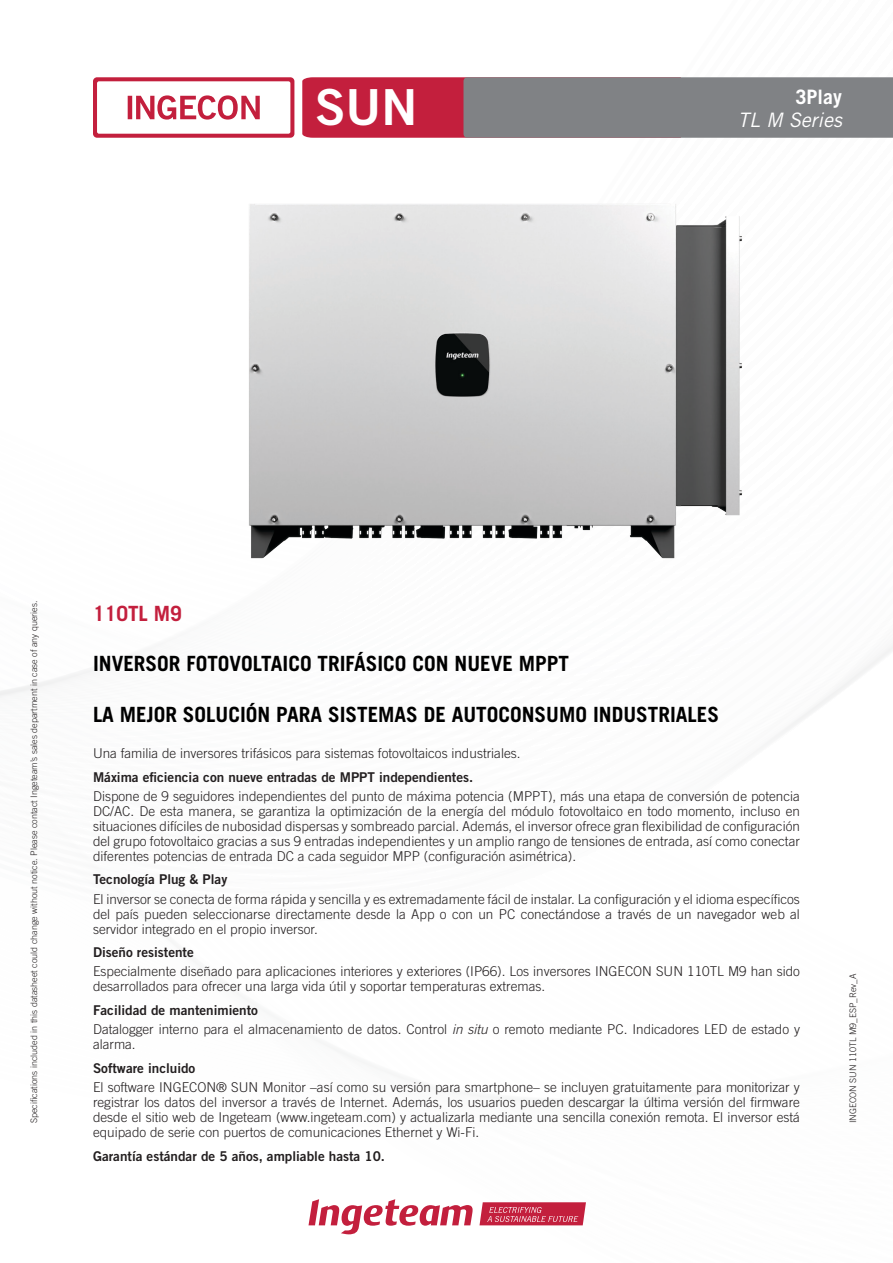
<style>
.page{position:relative;width:893px;height:1263px;background:#fff}
.page>*{position:absolute;margin:0;border:0;box-sizing:border-box;transform-origin:0 0}
.Título_2-_Cool_Gray_10{font:49.8px "Trade Gothic LT Std Bd 2";color:#fff}
.Título_3_-_Black{font:700 21px "Trade Gothic LT Std";color:#000}
.Título_3_-_Black-2{font:700 21px "Trade Gothic LT Std";color:#c31f3d}
.Título_3_-_Black-3{font:italic 19.95px "Trade Gothic LT Std";color:#fff}
.Título_3_-_Black-4{font:700 19.95px "Trade Gothic LT Std";color:#fff}
.t1{font:300 13.5px/15px "Trade Gothic LT Std";color:#231f20;text-align:justify}
.t2{font:13.5px "Trade Gothic LT Std Bd 2";color:#231f20}
.t3{font:300 9px "Trade Gothic LT Std";color:#231f20}
.s1{font-style:italic}
</style>
<div class="page">
<div style="left:93px;top:77px;width:201px;height:61px;background:#c31f3d;border-radius:4px"></div>
<div style="left:97px;top:81px;width:193px;height:53px;background:#fff;border-radius:2px"></div>
<svg style="left:128px;top:95px;width:132px;height:25px"></svg>
<svg style="left:302px;top:77px;width:591px;height:61px;background:#936872"></svg>
<img style="left:249px;top:204px;width:493px;height:355px">
<svg style="left:308px;top:1199px;width:165px;height:35px"></svg>
<svg style="left:479px;top:1202px;width:107px;height:23px;background:#cb3e57"></svg>
<p class="Título_2-_Cool_Gray_10" style="left:315px;top:76px;width:104px">SUN</p>
<p class="Título_3_-_Black-4" style="left:795px;top:84px;width:48px">3Play</p>
<p class="Título_3_-_Black-3" style="left:738px;top:108px;width:105px">TL M Series</p>
<p class="t3" style="left:29px;top:1123px;width:524px;rotate:-90deg">Specifications included in this datasheet could change without notice. Please contact Ingeteam’s sales department in case of any queries.</p>
<p class="Título_3_-_Black-2" style="left:93px;top:600px;width:90px">110TL M9</p>
<p class="Título_3_-_Black" style="left:93px;top:651px;width:477px">INVERSOR FOTOVOLTAICO TRIFÁSICO CON NUEVE MPPT</p>
<p class="Título_3_-_Black" style="left:93px;top:701px;width:627px">LA MEJOR SOLUCIÓN PARA SISTEMAS DE AUTOCONSUMO INDUSTRIALES</p>
<p class="t1" style="left:93px;top:746px;width:429px">Una familia de inversores trifásicos para sistemas fotovoltaicos industriales.</p>
<p class="t2" style="left:93px;top:768px;width:382px">Máxima eficiencia con nueve entradas de MPPT independientes.</p>
<p class="t1" style="left:93px;top:788px;width:708px">Dispone de 9 seguidores independientes del punto de máxima potencia (MPPT), más una etapa de conversión de potencia DC/AC. De esta manera, se garantiza la optimización de la energía del módulo fotovoltaico en todo momento, incluso en situaciones difíciles de nubosidad dispersas y sombreado parcial. Además, el inversor ofrece gran flexibilidad de configuración del grupo fotovoltaico gracias a sus 9 entradas independientes y un amplio rango de tensiones de entrada, así como conectar diferentes potencias de entrada DC a cada seguidor MPP (configuración asimétrica).</p>
<p class="t2" style="left:93px;top:871px;width:136px">Tecnología Plug &amp; Play</p>
<p class="t1" style="left:93px;top:891px;width:708px">El inversor se conecta de forma rápida y sencilla y es extremadamente fácil de instalar. La configuración y el idioma específicos del país pueden seleccionarse directamente desde la App o con un PC conectándose a través de un navegador web al servidor integrado en el propio inversor.</p>
<p class="t2" style="left:93px;top:944px;width:102px">Diseño resistente</p>
<p class="t1" style="left:93px;top:964px;width:708px">Especialmente diseñado para aplicaciones interiores y exteriores (IP66). Los inversores INGECON SUN 110TL M9 han sido desarrollados para ofrecer una larga vida útil y soportar temperaturas extremas.</p>
<p class="t2" style="left:93px;top:1002px;width:167px">Facilidad de mantenimiento</p>
<p class="t1" style="left:93px;top:1022px;width:708px">Datalogger interno para el almacenamiento de datos. Control <span class="s1">in situ</span> o remoto mediante PC. Indicadores LED de estado y alarma.</p>
<p class="t2" style="left:93px;top:1059px;width:104px">Software incluido</p>
<p class="t1" style="left:93px;top:1079px;width:708px">El software INGECON® SUN Monitor –así como su versión para smartphone– se incluyen gratuitamente para monitorizar y registrar los datos del inversor a través de Internet. Además, los usuarios pueden descargar la última versión del firmware desde el sitio web de Ingeteam (www.ingeteam.com) y actualizarla mediante una sencilla conexión remota. El inversor está equipado de serie con puertos de comunicaciones Ethernet y Wi-Fi.</p>
<p class="t2" style="left:93px;top:1147px;width:294px">Garantía estándar de 5 años, ampliable hasta 10.</p>
<p class="t3" style="left:848px;top:1123px;width:151px;rotate:-90deg">INGECON SUN 110TL M9_ESP_Rev_A</p>
</div>
